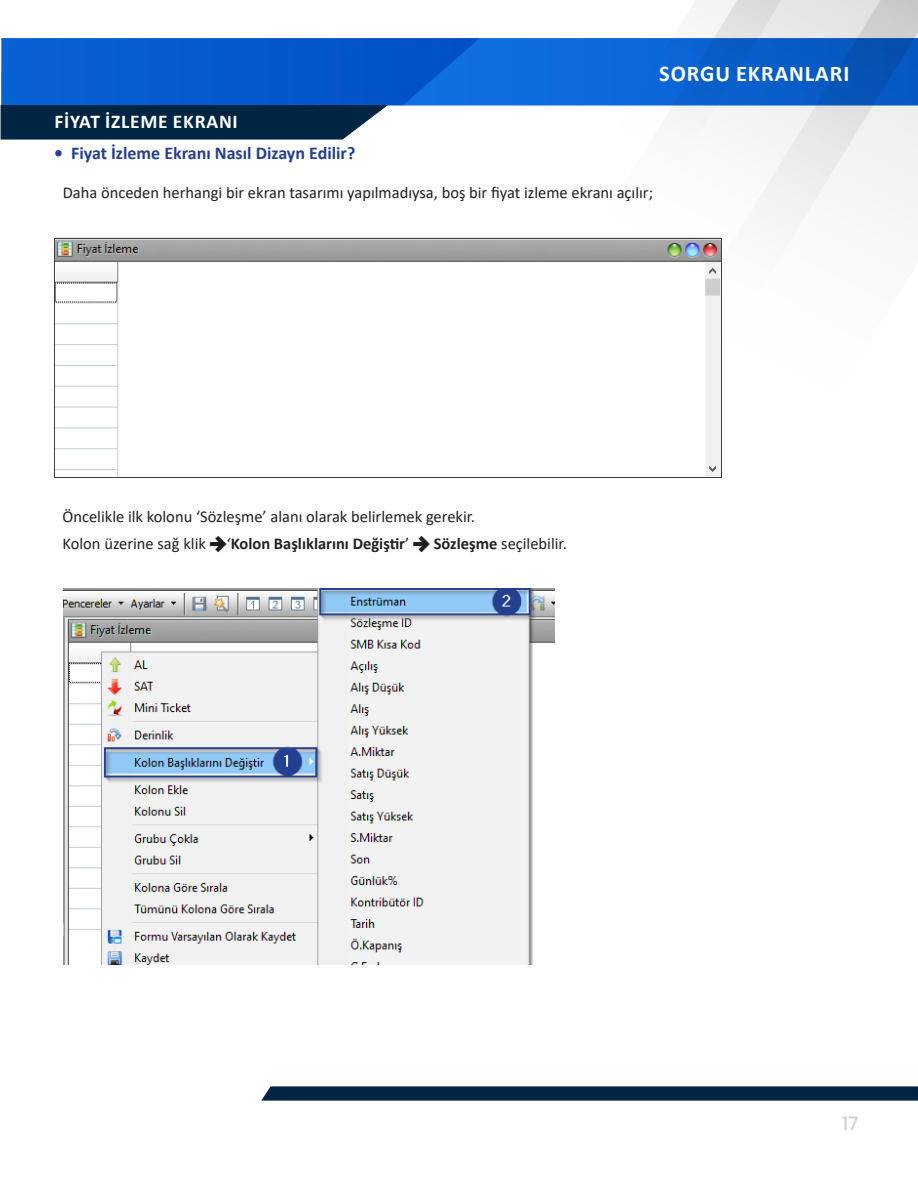
<style>
.page{position:relative;width:918px;height:1188px;background:#fff}
.page>*{position:absolute;margin:0;border:0;box-sizing:border-box;transform-origin:0 0}
.ana_baslik{font:700 22.5px "Calibri";letter-spacing:.04em;color:#fff}
.t1{font:21px "Kanit";color:#ccd4e0}
.konu_başlığı{font:700 19.5px "Calibri";letter-spacing:.04em;color:#fff}
.t2{font:700 18px "Calibri";color:#253f8e}
.metin{font:16.5px/27px "Calibri";color:#231f20}
.s1{font-family:"Iconic Stroke"}
.s2{font-weight:700}
</style>
<div class="page">
<img style="left:0;top:0;width:918px;height:1101px">
<div style="left:1px;top:105px;width:387px;height:34px;background:#002542"></div>
<img style="left:54px;top:238px;width:667px;height:240px">
<img style="left:64px;top:589px;width:490px;height:375px">
<p class="ana_baslik" style="left:659px;top:57px;width:192px">SORGU EKRANLARI</p>
<p class="konu_başlığı" style="left:54px;top:108px;width:185px">FİYAT İZLEME EKRANI</p>
<p class="t2" style="left:54px;top:141px;width:303px">• Fiyat İzleme Ekranı Nasıl Dizayn Edilir?</p>
<p class="metin" style="left:63px;top:179px;width:592px">Daha önceden herhangi bir ekran tasarımı yapılmadıysa, boş bir fiyat izleme ekranı açılır;</p>
<p class="metin" style="left:63px;top:503px;width:506px">Öncelikle ilk kolonu ‘Sözleşme’ alanı olarak belirlemek gerekir.<br>Kolon üzerine sağ klik <span class="s1">→</span>‘<span class="s2">Kolon Başlıklarını Değiştir</span>’ <span class="s1">→</span> <span class="s2">Sözleşme</span> seçilebilir.</p>
<p class="t1" style="left:842px;top:1108px;width:19px">17</p>
</div>
